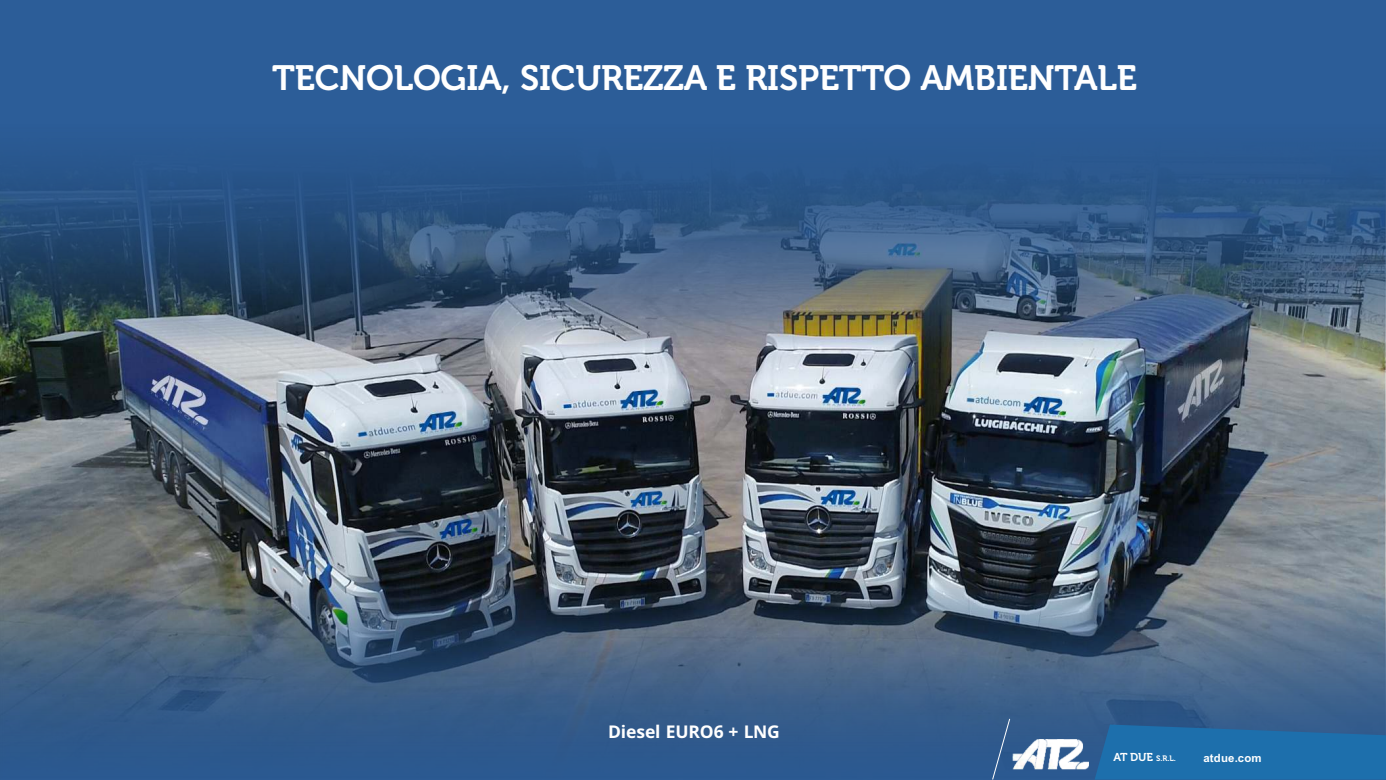
<style>
.page{position:relative;width:1386px;height:780px;background:#fff}
.page>*{position:absolute;margin:0;border:0;box-sizing:border-box;transform-origin:0 0}
.t1{font:35px "Museo 700";letter-spacing:-.005em;color:#fff}
.t2{font:700 17.5px "Open Sans";letter-spacing:-.015em;color:#fff}
.t3{font:700 11.38px "Arial";letter-spacing:.015em;color:#fff}
.t4{font:7.88px "Museo 700";color:#fff}
.s1{font-size:11.38px}
</style>
<div class="page">
<img style="left:0;top:357px;width:1385px;height:220px">
<img style="left:0;top:0;width:1385px;height:353px">
<img style="left:0;top:579px;width:1385px;height:201px">
<svg style="left:1094px;top:724px;width:291px;height:55px;background:#1f6ca7"></svg>
<svg style="left:991px;top:718px;width:19px;height:62px"></svg>
<img style="left:1009px;top:738px;width:81px;height:32px">
<p class="t1" style="left:272px;top:63px;width:866px">TECNOLOGIA, SICUREZZA E RISPETTO AMBIENTALE</p>
<p class="t2" style="left:608px;top:719px;width:173px">Diesel EURO6 + LNG</p>
<p class="t4" style="left:1113px;top:754px;width:64px"><span class="s1">AT DUE</span> S.R.L.</p>
<p class="t3" style="left:1203px;top:753px;width:60px">atdue.com</p>
</div>
